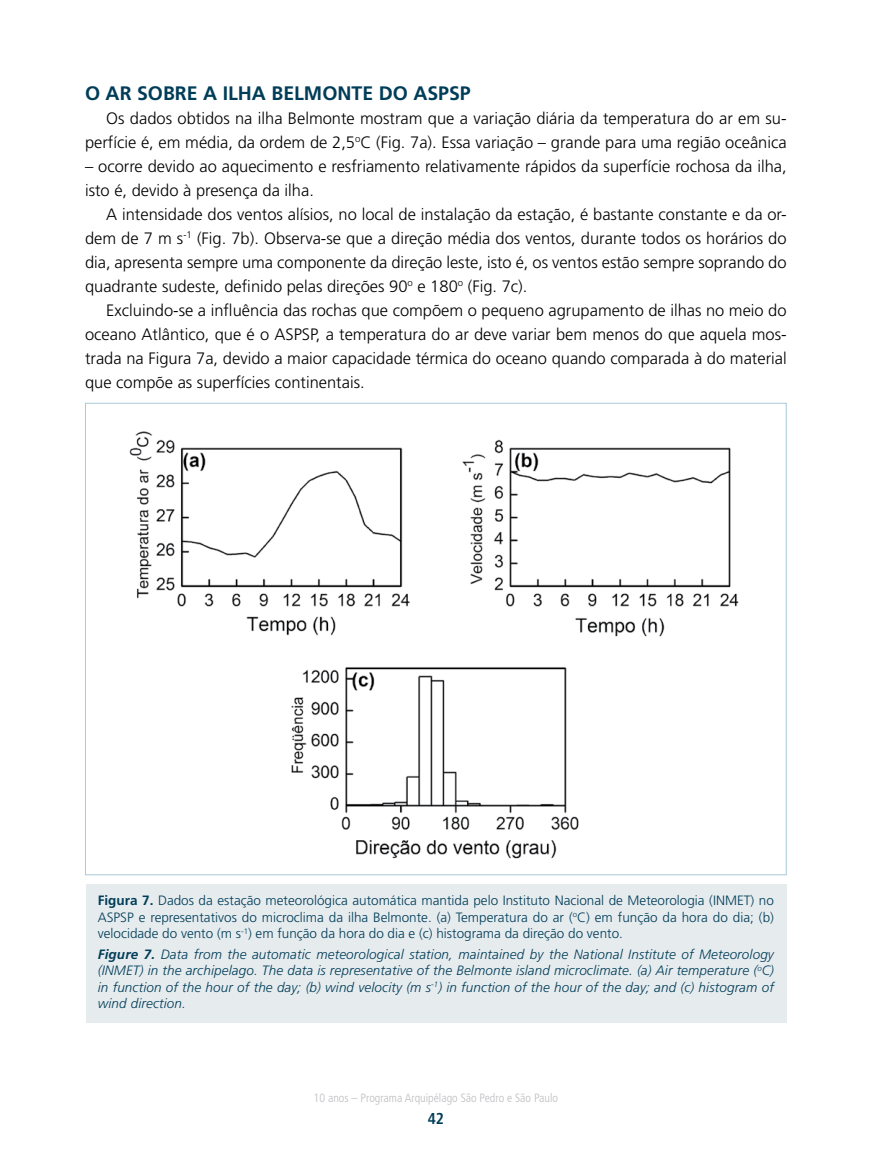
<style>
.page{position:relative;width:893px;height:1149px;background:#fff}
.page>*{position:absolute;margin:0;border:0;box-sizing:border-box;transform-origin:0 0}
.t1{font:700 19.5px "Frutiger";color:#003d58}
.t2{font:300 16.5px/24px "Frutiger";color:#000;text-align:justify}
.t3{font:700 condensed 15.75px "Frutiger";color:#003d58}
.t4{font:italic 300 13.5px/16.5px "Frutiger";letter-spacing:.01em;color:#003d58;text-align:justify}
.t5{font:300 13.5px/16.5px "Frutiger";color:#003d58;text-align:justify}
.t6{font:300 condensed 12px "Frutiger";color:#bcbdc0}
.s1{font-weight:700}
</style>
<div class="page">
<img style="left:129px;top:431px;width:610px;height:428px">
<div style="left:86px;top:883px;width:701px;height:139px;background:#e6ebee"></div>
<p class="t1" style="left:85px;top:81px;width:200px">O AR SOBRE AILHABELMONTE</p>
<p class="t1" style="left:379px;top:81px;width:94px">DO ASPSP</p>
<p class="t2" style="left:85px;top:106px;width:703px;text-align:right">Os dados obtidos na ilha Belmonte mostram que a variação diária da temperatura do ar em su&shy;perfície é, em média, da ordem de 2,5<sup>o</sup>C (Fig. 7a). Essa variação – grande para uma região oceânica</p>
<p class="t2" style="left:85px;top:154px;width:703px">– ocorre devido ao aquecimento e resfriamento relativamente rápidos da superfície rochosa da ilha, isto é, devido à presença da ilha.</p>
<p class="t2" style="left:85px;top:202px;width:703px;text-indent:21px">A intensidade dos ventos alísios, no local de instalação da estação, é bastante constante e da or&shy;dem de 7 m s<sup>-1</sup> (Fig. 7b). Observa-se que a direção média dos ventos, durante todos os horários do dia, apresenta sempre uma componente da direção leste, isto é, os ventos estão sempre soprando do quadrante sudeste, definido pelas direções 90<sup>o</sup> e 180<sup>o</sup> (Fig. 7c).</p>
<p class="t2" style="left:85px;top:298px;width:703px;text-indent:21px">Excluindo-se a influência das rochas que compõem o pequeno agrupamento de ilhas no meio do oceano Atlântico, que é o ASPSP, a temperatura do ar deve variar bem menos do que aquela mos&shy;trada na Figura 7a, devido a maior capacidade térmica do oceano quando comparada à do material que compõe as superfícies continentais.</p>
<p class="t5" style="left:98px;top:892px;width:678px"><span class="s1">FIGURA 7.</span> Dados da estação meteorológica automática mantida pelo Instituto Nacional de Meteorologia (INMET) no ASPSP e representativos do microclima da ilha Belmonte. (a) Temperatura do ar (<sup>o</sup>C) em função da hora do dia; (b) velocidade do vento (m s<sup>-1</sup>) em função da hora do dia e (c) histograma da direção do vento.</p>
<p class="t4" style="left:98px;top:945px;width:678px"><span class="s1">Figure 7.</span> Data from the automatic meteorological station, maintained by the National Institute of Meteorology (INMET) in the archipelago. The data is representative of the Belmonte island microclimate. (a) Air temperature (<sup>o</sup>C) in function of the hour of the day; (b) wind velocity (m s<sup>-1</sup>) in function of the hour of the day; and (c) histogram of wind direction.</p>
<p class="t6" style="left:314px;top:1090px;width:246px">10 anos – Programa Arquipélago São Pedro e São Paulo</p>
<p class="t3" style="left:428px;top:1108px;width:18px">42</p>
</div>
